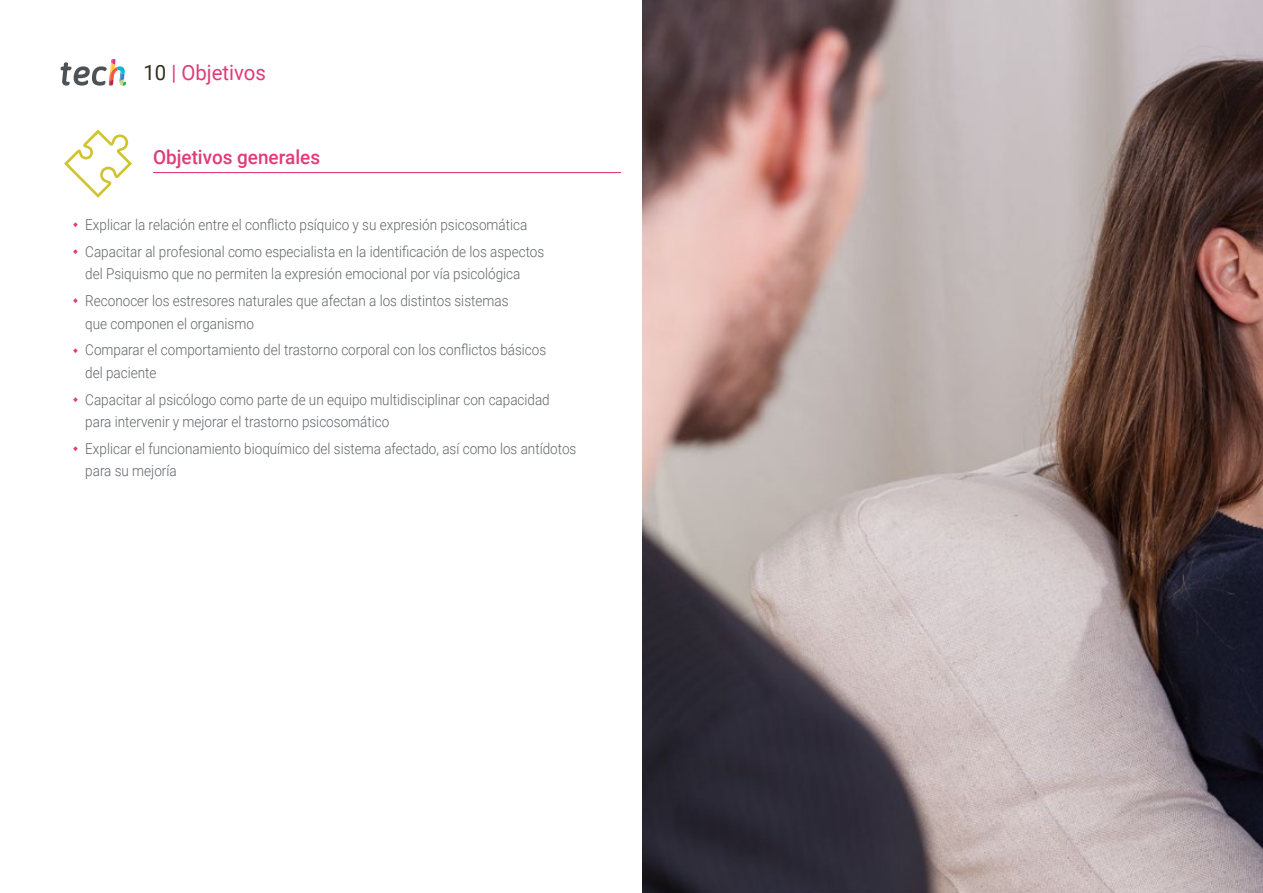
<style>
.page{position:relative;width:1263px;height:893px;background:#fff}
.page>*{position:absolute;margin:0;border:0;box-sizing:border-box;transform-origin:0 0}
.t1{font:21px "Roboto";color:#e23a79}
.t2{font:500 19.5px "Roboto";color:#e23a79}
.t3{font:300 15px/26.7px "Roboto";color:#61646a;scale:.9 1}
.s1{color:#312e20}
</style>
<div class="page">
<hr style="left:153px;top:172px;width:468px;height:1px;background:#e23a79">
<svg style="left:64px;top:129px;width:68px;height:69px"></svg>
<img style="left:642px;top:0;width:621px;height:893px">
<svg style="left:61px;top:59px;width:65px;height:27px"></svg>
<h1 class="t1" style="left:144px;top:57px;width:124px"><span class="s1">10</span> | Objetivos</h1>
<h2 class="t2" style="left:153px;top:144px;width:169px">Objetivos generales</h2>
<p class="t3" style="left:85px;top:211px;width:511px">Explicar la relación entre el conflicto psíquico y su expresión psicosomática<br>Capacitar al profesional como especialista en la identificación de los aspectos</p>
<p class="t3" style="left:85px;top:260px;width:485px">del Psiquismo que no permiten la expresión emocional por vía psicológica<br>Reconocer los estresores naturales que afectan a los distintos sistemas</p>
<p class="t3" style="left:85px;top:309px;width:514px">que componen el organismo<br>Comparar el comportamiento del trastorno corporal con los conflictos básicos</p>
<p class="t3" style="left:85px;top:359px;width:518px">del paciente<br>Capacitar al psicólogo como parte de un equipo multidisciplinar con capacidad</p>
<p class="t3" style="left:85px;top:408px;width:547px">para intervenir y mejorar el trastorno psicosomático<br>Explicar el funcionamiento bioquímico del sistema afectado, así como los antídotos</p>
<p class="t3" style="left:85px;top:457px;width:103px">para su mejoría</p>
</div>
